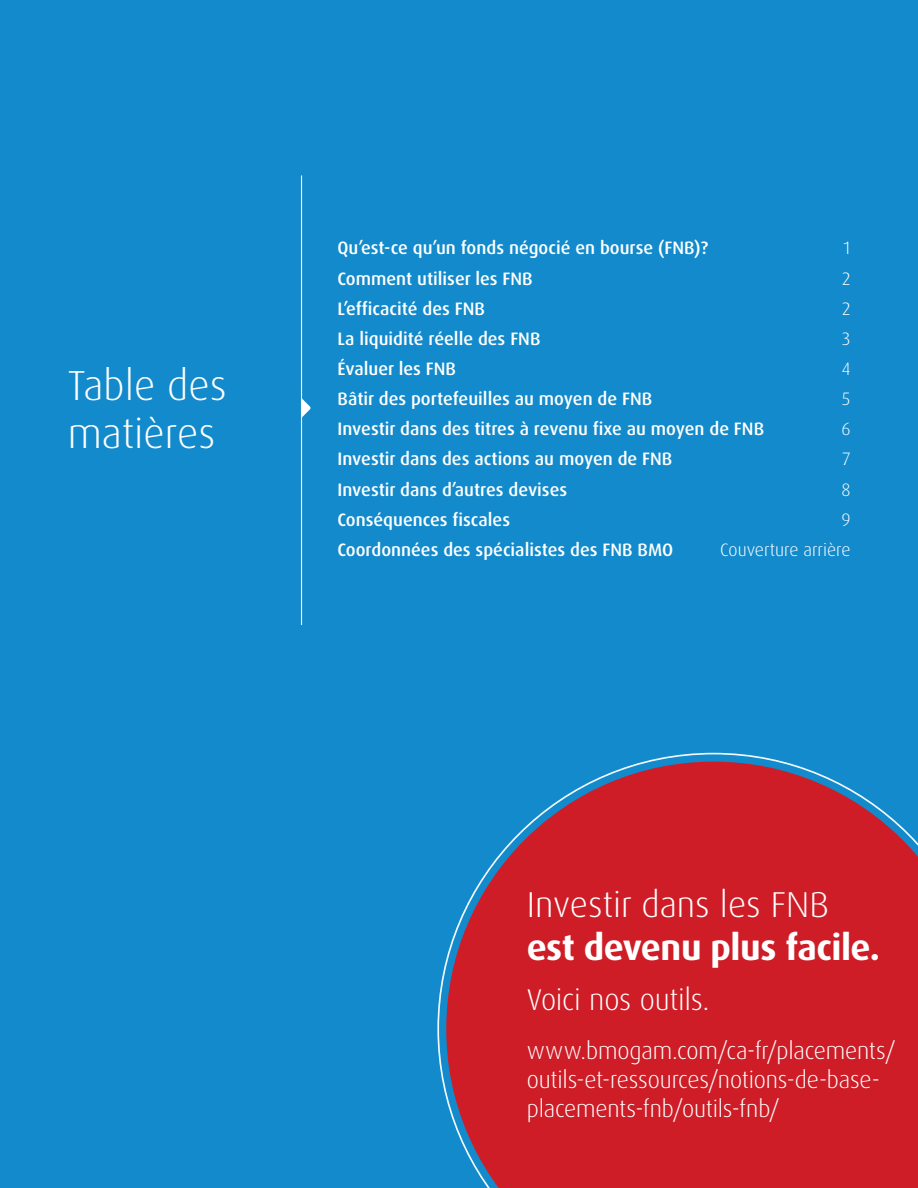
<style>
.page{position:relative;width:918px;height:1188px;background:#128acb}
.page>*{position:absolute;margin:0;border:0;box-sizing:border-box;transform-origin:0 0}
.Section_head__H2{font:300 42px/48px "Dax Pro";color:#fff}
.Section_head__H2-2{font:700 36px/43.2px "Dax Pro";letter-spacing:-.015em;color:#fff}
.t1{font:300 30px "Dax Pro";letter-spacing:-.01em;color:#fff}
.t2{font:300 24px/28.8px "Dax Pro";letter-spacing:-.005em;color:#fff}
.TOC__P{font:500 18px "Dax Pro";color:#fff}
.TOC__P-2{font:300 18px "Dax Pro";color:#fff}
.s1{font-weight:300}
</style>
<div class="page">
<hr style="left:301px;top:176px;width:1px;height:449px;background:#fff">
<svg style="left:302px;top:398px;width:8px;height:20px"></svg>
<svg style="left:446px;top:762px;width:472px;height:426px;background:#b82a3a"></svg>
<h2 class="Section_head__H2" style="left:68px;top:362px;width:161px">Table des matières</h2>
<p class="TOC__P" style="left:338px;top:237px;width:372px">Qu’est-ce qu’un fonds négocié en bourse (FNB)?</p>
<p class="TOC__P-2" style="left:844px;top:237px;width:8px">1</p>
<p class="TOC__P" style="left:338px;top:267px;width:197px">Comment utiliser les FNB</p>
<p class="TOC__P-2" style="left:842px;top:267px;width:10px">2</p>
<p class="TOC__P" style="left:338px;top:297px;width:149px">L’efficacité des FNB</p>
<p class="TOC__P-2" style="left:842px;top:297px;width:10px">2</p>
<p class="TOC__P" style="left:338px;top:327px;width:204px">La liquidité réelle des FNB</p>
<p class="TOC__P-2" style="left:842px;top:327px;width:10px">3</p>
<p class="TOC__P" style="left:338px;top:357px;width:120px">Évaluer les FNB</p>
<p class="TOC__P-2" style="left:842px;top:357px;width:10px">4</p>
<p class="TOC__P" style="left:338px;top:387px;width:316px">Bâtir des portefeuilles au moyen de FNB</p>
<p class="TOC__P-2" style="left:842px;top:387px;width:10px">5</p>
<p class="TOC__P" style="left:338px;top:417px;width:428px">Investir dans des titres à revenu fixe au moyen de FNB</p>
<p class="TOC__P-2" style="left:841px;top:418px;width:11px">6</p>
<p class="TOC__P" style="left:338px;top:448px;width:336px">Investir dans des actions au moyen de FNB</p>
<p class="TOC__P-2" style="left:843px;top:448px;width:9px">7</p>
<p class="TOC__P" style="left:338px;top:478px;width:231px">Investir dans d’autres devises</p>
<p class="TOC__P-2" style="left:841px;top:478px;width:11px">8</p>
<p class="TOC__P" style="left:338px;top:508px;width:174px">Conséquences fiscales</p>
<p class="TOC__P-2" style="left:841px;top:508px;width:11px">9</p>
<p class="TOC__P" style="left:338px;top:538px;width:337px">Coordonnées des spécialistes des FNB BMO</p>
<p class="TOC__P-2" style="left:720px;top:538px;width:132px">Couverture arrière</p>
<h2 class="Section_head__H2-2" style="left:527px;top:883px;width:355px"><span class="s1">Investir dans les FNB </span>est devenu plus facile.</h2>
<p class="t1" style="left:527px;top:981px;width:184px">Voici nos outils.</p>
<p class="t2" style="left:527px;top:1037px;width:371px">www.bmogam.com/ca-fr/placements/ outils-et-ressources/notions-de-base&shy;placements-fnb/outils-fnb/</p>
</div>
